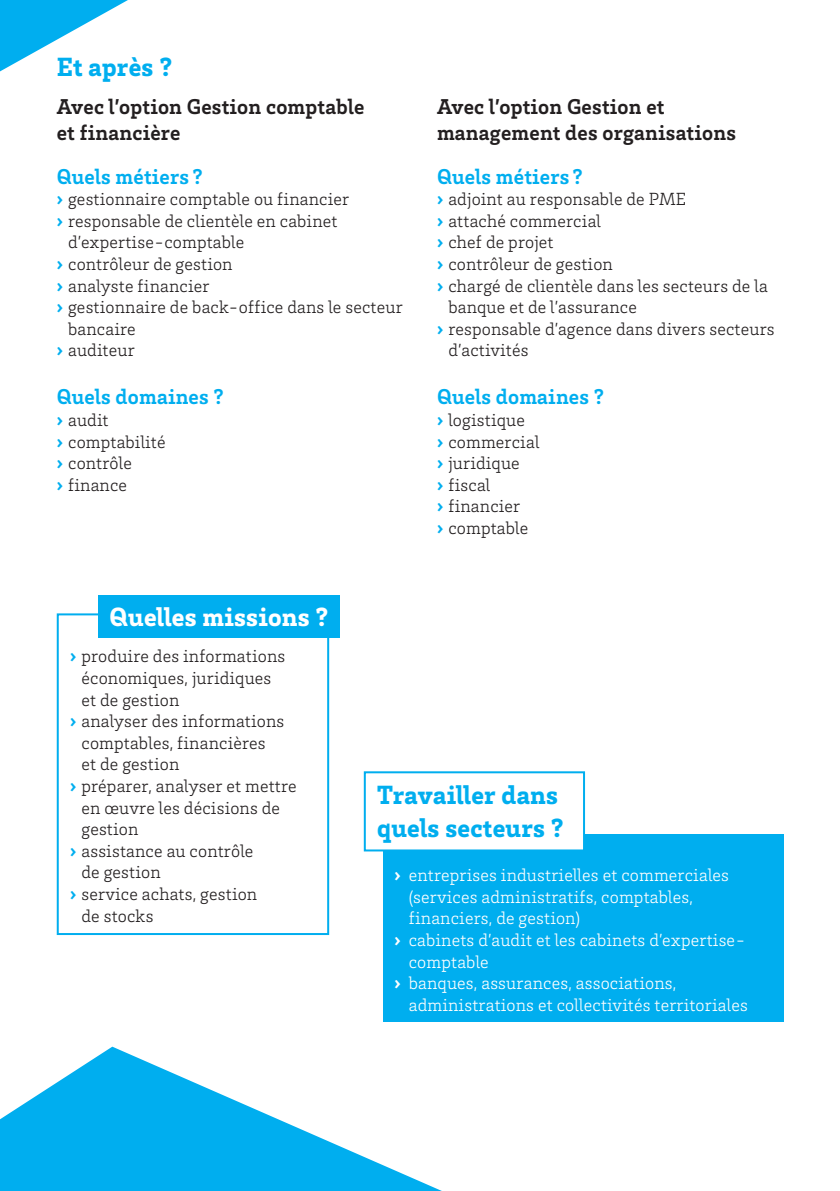
<style>
.page{position:relative;width:840px;height:1191px;background:#fff}
.page>*{position:absolute;margin:0;border:0;box-sizing:border-box;transform-origin:0 0}
._01_Titre_Blanc_13_5{font:900 27px/32.4px "Brix Slab";letter-spacing:.01em;color:#00aeef}
._01_Titre_Blanc_13_5-2{font:900 27px "Brix Slab";letter-spacing:.01em;color:#fff}
._01_Titre_Bleu_13_5{font:900 27px "Brix Slab";letter-spacing:.01em;color:#00aeef}
._03_SousTitre_Noir_9{font:700 22px/26.4px "Brix Slab";letter-spacing:.01em;color:#231f20}
._02_Sous_Titre_Bleu{font:700 22px "Brix Slab";letter-spacing:.01em;color:#00aeef}
.t1{font:300 18px/21.6px "Brix Slab";letter-spacing:.01em;color:#231f20}
.t2{font:300 18px/21.6px "Brix Slab";letter-spacing:.01em;color:#fff}
.s1{font-weight:900;color:#00aeef}
.s2{font-weight:900}
</style>
<div class="page">
<svg style="left:0;top:1046px;width:441px;height:145px;fill:#00aeef"></svg>
<svg style="left:0;top:0;width:128px;height:71px"></svg>
<div style="left:383px;top:834px;width:399px;height:188px;background:#00aeef"></div>
<div style="left:57px;top:613px;width:272px;height:322px;border:2px solid #00aeef"></div>
<div style="left:98px;top:595px;width:242px;height:42px;background:#00aeef"></div>
<div style="left:364px;top:772px;width:219px;height:78px;background:#fff"></div>
<div style="left:363px;top:771px;width:221px;height:80px;border:2px solid #00aeef"></div>
<p class="_01_Titre_Bleu_13_5" style="left:57px;top:49px;width:117px">Et après ?</p>
<p class="_03_SousTitre_Noir_9" style="left:57px;top:92px;width:309px">Avec l’option Gestion comptable et financière</p>
<p class="_02_Sous_Titre_Bleu" style="left:57px;top:162px;width:147px">Quels métiers ?</p>
<p class="t1" style="left:57px;top:188px;width:294px"><span class="s1">›</span> gestionnaire comptable ou financier</p>
<p class="t1" style="left:68px;top:209px;width:271px;text-indent:-11px"><span class="s1">›</span> responsable de clientèle en cabinet d’expertise-comptable</p>
<p class="t1" style="left:57px;top:252px;width:177px"><span class="s1">›</span> contrôleur de gestion</p>
<p class="t1" style="left:57px;top:274px;width:154px"><span class="s1">›</span> analyste financier</p>
<p class="t1" style="left:68px;top:296px;width:336px;text-indent:-11px"><span class="s1">›</span> gestionnaire de back-office dans le secteur bancaire</p>
<p class="t1" style="left:57px;top:339px;width:79px"><span class="s1">›</span> auditeur</p>
<p class="_02_Sous_Titre_Bleu" style="left:57px;top:382px;width:169px">Quels domaines ?</p>
<p class="t1" style="left:57px;top:408px;width:53px"><span class="s1">›</span> audit</p>
<p class="t1" style="left:57px;top:430px;width:110px"><span class="s1">›</span> comptabilité</p>
<p class="t1" style="left:57px;top:452px;width:77px"><span class="s1">›</span> contrôle</p>
<p class="t1" style="left:57px;top:473px;width:72px"><span class="s1">›</span> finance</p>
<p class="_01_Titre_Blanc_13_5-2" style="left:109px;top:599px;width:220px">Quelles missions ?</p>
<p class="_03_SousTitre_Noir_9" style="left:437px;top:92px;width:300px">Avec l’option Gestion et management des organisations</p>
<p class="_02_Sous_Titre_Bleu" style="left:437px;top:162px;width:147px">Quels métiers ?</p>
<p class="t1" style="left:437px;top:188px;width:250px"><span class="s1">›</span> adjoint au responsable de PME</p>
<p class="t1" style="left:437px;top:209px;width:165px"><span class="s1">›</span> attaché commercial</p>
<p class="t1" style="left:437px;top:231px;width:118px"><span class="s1">›</span> chef de projet</p>
<p class="t1" style="left:437px;top:252px;width:177px"><span class="s1">›</span> contrôleur de gestion</p>
<p class="t1" style="left:448px;top:274px;width:321px;text-indent:-11px"><span class="s1">›</span> chargé de clientèle dans les secteurs de la banque et de l’assurance</p>
<p class="t1" style="left:448px;top:317px;width:328px;text-indent:-11px"><span class="s1">›</span> responsable d’agence dans divers secteurs d’activités</p>
<p class="_02_Sous_Titre_Bleu" style="left:437px;top:382px;width:169px">Quels domaines ?</p>
<p class="t1" style="left:437px;top:408px;width:89px"><span class="s1">›</span> logistique</p>
<p class="t1" style="left:437px;top:430px;width:104px"><span class="s1">›</span> commercial</p>
<p class="t1" style="left:437px;top:452px;width:84px"><span class="s1">›</span> juridique</p>
<p class="t1" style="left:437px;top:473px;width:55px"><span class="s1">›</span> fiscal</p>
<p class="t1" style="left:437px;top:495px;width:85px"><span class="s1">›</span> financier</p>
<p class="t1" style="left:437px;top:516px;width:93px"><span class="s1">›</span> comptable</p>
<p class="t1" style="left:81px;top:645px;width:205px;text-indent:-11px"><span class="s1">›</span> produire des informations économiques, juridiques et de gestion</p>
<p class="t1" style="left:81px;top:709px;width:204px;text-indent:-11px"><span class="s1">›</span> analyser des informations comptables, financières et de gestion</p>
<p class="t1" style="left:81px;top:774px;width:217px;text-indent:-11px"><span class="s1">›</span> préparer, analyser et mettre en œuvre les décisions de gestion</p>
<p class="t1" style="left:81px;top:839px;width:173px;text-indent:-11px"><span class="s1">›</span> assistance au contrôle de gestion</p>
<p class="t1" style="left:81px;top:882px;width:177px;text-indent:-11px"><span class="s1">›</span> service achats, gestion de stocks</p>
<p class="_01_Titre_Blanc_13_5" style="left:377px;top:777px;width:188px">Travailler dans quels secteurs ?</p>
<p class="t2" style="left:408px;top:863px;width:321px;text-indent:-14px"><span class="s2">›</span> entreprises industrielles et commerciales (services administratifs, comptables, financiers, de gestion)</p>
<p class="t2" style="left:408px;top:928px;width:338px;text-indent:-14px"><span class="s2">›</span> cabinets d’audit et les cabinets d’expertise&shy;comptable</p>
<p class="t2" style="left:408px;top:971px;width:340px;text-indent:-14px"><span class="s2">›</span> banques, assurances, associations, administrations et collectivités territoriales</p>
</div>
